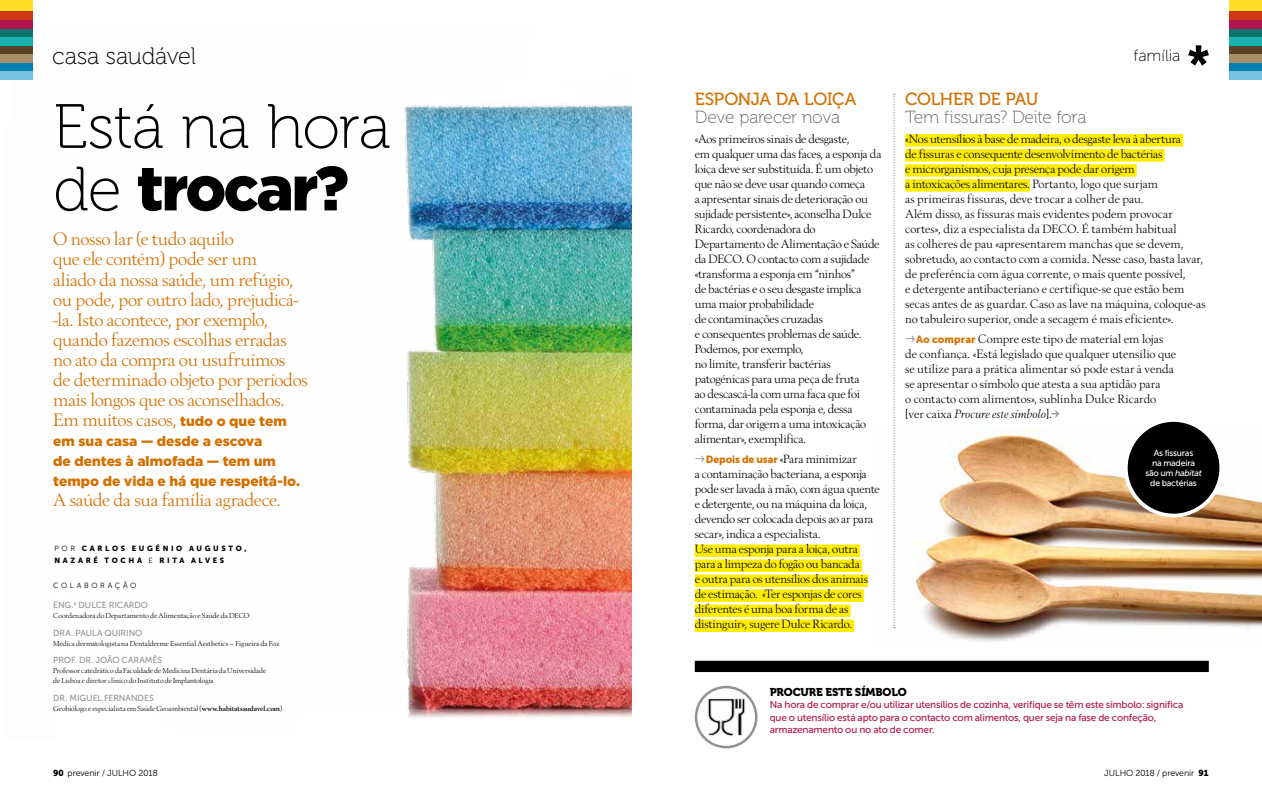
<style>
.page{position:relative;width:1262px;height:805px;background:#fff}
.page>*{position:absolute;margin:0;border:0;box-sizing:border-box;transform-origin:0 0}
.t1{font:62.5px "Museo 100";letter-spacing:-.02em;color:#000}
.t2{font:900 62.5px "Gotham";letter-spacing:-.04em;color:#000}
.t3{font:23.75px "Museo 100";letter-spacing:-.005em;color:#000}
.t4{font:18.75px/20px "Berling";letter-spacing:-.02em;color:#d47000}
.t5{font:17.5px "Museo 100";letter-spacing:-.01em;color:#646363}
.t6{font:17.5px "Museo 500";letter-spacing:-.015em;color:#d47000}
.t7{font:16.25px "Museo Sans 100";letter-spacing:-.005em;color:#000}
.t8{font:900 13.75px/20px "Gotham";color:#d47000}
.t9{font:12.5px/15px "Berling";letter-spacing:-.015em;color:#000}
.t10{font:11.25px "Museo 900";letter-spacing:-.01em;color:#000}
.t11{font:10px/12.5px "Museo Sans 500";letter-spacing:-.015em;color:#b2124f}
.t12{font:8.75px "Museo Sans 500";color:#929292}
.t13{font:8.75px/10px "Museo Sans 500";letter-spacing:-.02em;color:#fff;text-align:center}
.t14{font:8.75px "Museo Sans 300";letter-spacing:-.005em;color:#000}
.t15{font:7.5px/10px "Berling";color:#000}
.t16{font:7.5px/12.5px "Museo Sans 900";letter-spacing:.35em;color:#000}
.t17{font:7.5px "Museo Sans 300";letter-spacing:.355em;color:#000}
.s1{font-family:"Museo 100";font-weight:400}
.s2{font-family:"Gotham";font-weight:900;font-size:13.75px}
.s3{font-family:"Museo Sans 300"}
.s4{font-weight:700}
.s5{font-family:"Museo Sans 900";font-size:10.38px;color:#d47000}
.s6{font-style:italic}
.s7{font-family:"Museo 900"}
</style>
<div class="page">
<img style="left:403px;top:103px;width:228px;height:615px">
<img style="left:893px;top:428px;width:368px;height:214px">
<svg style="left:893px;top:94px;width:2px;height:534px"></svg>
<div style="left:1229px;top:0;width:32px;height:12px;background:#fedf26"></div>
<svg style="left:1188px;top:45px;width:20px;height:21px"></svg>
<div style="left:1229px;top:12px;width:32px;height:8px;background:#cd370f"></div>
<div style="left:1229px;top:20px;width:32px;height:9px;background:#b2124f"></div>
<div style="left:1229px;top:29px;width:32px;height:8px;background:#0e726e"></div>
<div style="left:1229px;top:37px;width:32px;height:9px;background:#1bb3af"></div>
<div style="left:1229px;top:46px;width:32px;height:8px;background:#5a4427"></div>
<div style="left:1229px;top:54px;width:32px;height:9px;background:#a68e68"></div>
<div style="left:1229px;top:63px;width:32px;height:9px;background:#007fb3"></div>
<div style="left:1229px;top:71px;width:32px;height:9px;background:#77c0df"></div>
<div style="left:0;top:0;width:33px;height:12px;background:#fedf26"></div>
<div style="left:0;top:12px;width:33px;height:8px;background:#cd370f"></div>
<div style="left:0;top:20px;width:33px;height:9px;background:#b2124f"></div>
<div style="left:0;top:29px;width:33px;height:8px;background:#0e726e"></div>
<div style="left:0;top:37px;width:33px;height:9px;background:#1bb3af"></div>
<div style="left:0;top:46px;width:33px;height:8px;background:#5a4427"></div>
<div style="left:0;top:54px;width:33px;height:9px;background:#a68e68"></div>
<div style="left:0;top:63px;width:33px;height:9px;background:#007fb3"></div>
<div style="left:0;top:71px;width:33px;height:9px;background:#77c0df"></div>
<div style="left:694px;top:544px;width:166px;height:13px;background:#ffed00"></div>
<div style="left:694px;top:559px;width:168px;height:13px;background:#ffed00"></div>
<div style="left:694px;top:574px;width:174px;height:13px;background:#ffed00"></div>
<div style="left:694px;top:589px;width:169px;height:13px;background:#ffed00"></div>
<div style="left:694px;top:604px;width:156px;height:13px;background:#ffed00"></div>
<div style="left:694px;top:619px;width:160px;height:13px;background:#ffed00"></div>
<div style="left:905px;top:134px;width:278px;height:13px;background:#ffed00"></div>
<div style="left:905px;top:149px;width:259px;height:13px;background:#ffed00"></div>
<div style="left:905px;top:164px;width:231px;height:13px;background:#ffed00"></div>
<div style="left:905px;top:179px;width:124px;height:13px;background:#ffed00"></div>
<div style="left:694px;top:660px;width:514px;height:12px;background:#000"></div>
<img style="left:696px;top:687px;width:60px;height:60px;border-radius:30px">
<div style="left:694px;top:685px;width:63px;height:63px;border:2px solid #929292;border-radius:50%"></div>
<div style="left:1125px;top:420px;width:96px;height:95px;background:#000;border-radius:50%"></div>
<div style="left:1123px;top:418px;width:100px;height:99px;border:4px solid #fff;border-radius:50%"></div>
<h2 class="t3" style="left:52px;top:43px;width:145px">casa saudável</h2>
<h3 class="t7" style="left:1133px;top:47px;width:48px">família</h3>
<h1 class="t1" style="left:53px;top:93px;width:339px">Está na hora</h1>
<h1 class="t2" style="left:53px;top:150px;width:297px"><span class="s1">de</span> trocar?</h1>
<p class="t4" style="left:53px;top:230px;width:256px">O nosso lar (e tudo aquilo<br>que ele contém) pode ser um<br>aliado da nossa saúde, um refúgio, ou pode, por outro lado, prejudicá--la. Isto acontece, por exemplo, quando fazemos escolhas erradas no ato da compra ou usufruímos<br>de determinado objeto por períodos mais longos que os aconselhados.<br>Em muitos casos, <span class="s2">tudo o que tem</span></p>
<p class="t8" style="left:53px;top:430px;width:248px">em sua casa — desde a escova<br>de dentes à almofada — tem um tempo de vida e há que respeitá-lo.</p>
<h3 class="t4" style="left:53px;top:490px;width:229px">A saúde da sua família agradece.</h3>
<p class="t16" style="left:54px;top:541px;width:194px"><span class="s3">POR</span> CARLOS EUGÉNIO AUGUSTO,<br>NAZARÉ TOCHA <span class="s3">E</span> RITA ALVES</p>
<p class="t17" style="left:53px;top:581px;width:85px">COLABORAÇÃO</p>
<p class="t12" style="left:53px;top:600px;width:96px">ENG.<sup>a</sup> DULCE RICARDO</p>
<p class="t15" style="left:53px;top:611px;width:198px">Coordenadora do Departamento de Alimentação e Saúde da DECO</p>
<p class="t12" style="left:53px;top:627px;width:91px">DRA. PAULA QUIRINO</p>
<p class="t15" style="left:53px;top:638px;width:228px">Médica dermatologista na Dentalderme Essential Aesthetics – Figueira da Foz</p>
<p class="t12" style="left:53px;top:655px;width:111px">PROF. DR. JOÃO CARAMÊS</p>
<p class="t15" style="left:53px;top:666px;width:215px">Professor catedrático da Faculdade de Medicina Dentária da Universidade de Lisboa e diretor clínico do Instituto de Implantologia</p>
<p class="t12" style="left:53px;top:692px;width:102px">DR. MIGUEL FERNANDES</p>
<p class="t15" style="left:53px;top:703px;width:230px">Geobiólogo e especialista em Saúde Geoambiental (<span class="s4">www.habitatsaudavel.com</span>)</p>
<h3 class="t6" style="left:694px;top:90px;width:163px">ESPONJA DA LOIÇA</h3>
<h3 class="t5" style="left:694px;top:107px;width:147px">Deve parecer nova</h3>
<p class="t9" style="left:694px;top:132px;width:188px">«Aos primeiros sinais de desgaste,<br>em qualquer uma das faces, a esponja da loiça deve ser substituída. É um objeto que não se deve usar quando começa<br>a apresentar sinais de deterioração ou sujidade persistente», aconselha Dulce Ricardo, coordenadora do Departamento de Alimentação e Saúde da DECO. O contacto com a sujidade «transforma a esponja em “ninhos”<br>de bactérias e o seu desgaste implica uma maior probabilidade<br>de contaminações cruzadas<br>e consequentes problemas de saúde.<br>Podemos, por exemplo,<br>no limite, transferir bactérias patogénicas para uma peça de fruta<br>ao descascá-la com uma faca que foi contaminada pela esponja e, dessa forma, dar origem a uma intoxicação alimentar», exemplifica.</p>
<p class="t9" style="left:694px;top:452px;width:186px;text-indent:11px"><span class="s5">Depois de usar</span> «Para minimizar<br>a contaminação bacteriana, a esponja pode ser lavada à mão, com água quente e detergente, ou na máquina da loiça, devendo ser colocada depois ao ar para secar», indica a especialista.<br>Use uma esponja para a loiça, outra para a limpeza do fogão ou bancada<br>e outra para os utensílios dos animais de estimação. «Ter esponjas de cores diferentes é uma boa forma de as distinguir», sugere Dulce Ricardo.</p>
<h3 class="t6" style="left:905px;top:90px;width:135px">COLHER DE PAU</h3>
<h3 class="t5" style="left:905px;top:107px;width:183px">Tem fissuras? Deite fora</h3>
<p class="t9" style="left:905px;top:132px;width:302px">«Nos utensílios à base de madeira, o desgaste leva à abertura<br>de fissuras e consequente desenvolvimento de bactérias<br>e microrganismos, cuja presença pode dar origem<br>a intoxicações alimentares. Portanto, logo que surjam<br>as primeiras fissuras, deve trocar a colher de pau.<br>Além disso, as fissuras mais evidentes podem provocar cortes», diz a especialista da DECO. É também habitual<br>as colheres de pau «apresentarem manchas que se devem, sobretudo, ao contacto com a comida. Nesse caso, basta lavar, de preferência com água corrente, o mais quente possível,<br>e detergente antibacteriano e certifique-se que estão bem secas antes de as guardar. Caso as lave na máquina, coloque-as no tabuleiro superior, onde a secagem é mais eficiente».</p>
<p class="t9" style="left:905px;top:332px;width:272px;text-indent:11px"><span class="s5">Ao comprar</span> Compre este tipo de material em lojas de confiança. «Está legislado que qualquer utensílio que se utilize para a prática alimentar só pode estar à venda se apresentar o símbolo que atesta a sua aptidão para<br>o contacto com alimentos», sublinha Dulce Ricardo [ver caixa <span class="s6">Procure este símbolo</span>].</p>
<p class="t13" style="left:1145px;top:448px;width:58px">As fissuras<br>na madeira são um <span class="s6">habitat </span>de bactérias</p>
<p class="t10" style="left:769px;top:685px;width:138px">PROCURE ESTE SÍMBOLO</p>
<p class="t11" style="left:769px;top:698px;width:415px">Na hora de comprar e/ou utilizar utensílios de cozinha, verifique se têm este símbolo: significa que o utensílio está apto para o contacto com alimentos, quer seja na fase de confeção, armazenamento ou no ato de comer.</p>
<p class="t14" style="left:53px;top:768px;width:106px"><span class="s7">90</span> prevenir / JULHO 2018</p>
<p class="t14" style="left:1104px;top:768px;width:106px">JULHO 2018 / prevenir <span class="s7">91</span></p>
</div>
